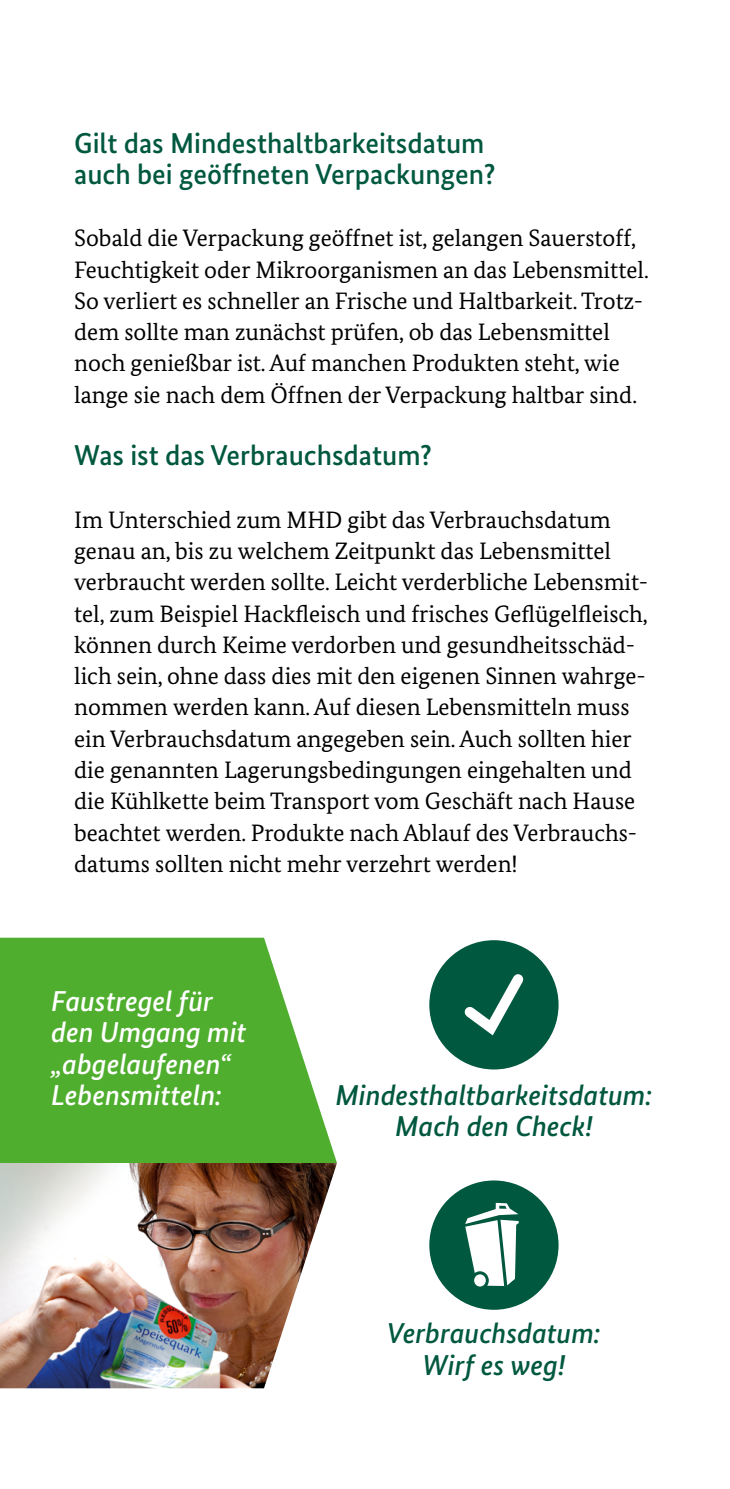
<style>
.page{position:relative;width:730px;height:1489px;background:#fff}
.page>*{position:absolute;margin:0;border:0;box-sizing:border-box;transform-origin:0 0}
.t1{font:500 28.75px/31.2px "Bundes Sans";color:#00583f}
.t2{font:italic 500 28.75px/31.2px "Bundes Sans";color:#00583f;text-align:center}
.t3{font:italic 500 28.75px/31.2px "Bundes Sans";color:#fff}
.t4{font:23.75px/31.2px "Bundes Serif";color:#000}
</style>
<div class="page">
<div style="left:429px;top:1180px;width:130px;height:129px;background:#00583f;border-radius:50%"></div>
<div style="left:474px;top:1274px;width:12px;height:12px;background:#fff;border-radius:50%"></div>
<svg style="left:465px;top:1202px;width:54px;height:83px"></svg>
<div style="left:429px;top:940px;width:130px;height:129px;background:#00583f;border-radius:50%"></div>
<svg style="left:464px;top:974px;width:60px;height:62px"></svg>
<svg style="left:0;top:937px;width:337px;height:225px;background:#63b746"></svg>
<img style="left:0;top:1162px;width:337px;height:226px">
<h2 class="t1" style="left:74px;top:127px;width:423px">Gilt das Mindesthaltbarkeitsdatum auch bei geöffneten Verpackungen?</h2>
<p class="t4" style="left:74px;top:222px;width:576px">Sobald die Verpackung geöffnet ist, gelangen Sauerstoff, Feuchtigkeit oder Mikroorganismen an das Lebensmittel.<br>So verliert es schneller an Frische und Haltbarkeit. Trotz&shy;dem sollte man zunächst prüfen, ob das Lebensmittel noch genießbar ist. Auf manchen Produkten steht, wie lange sie nach dem Öffnen der Verpackung haltbar sind.</p>
<h2 class="t1" style="left:74px;top:439px;width:360px">Was ist das Verbrauchsdatum?</h2>
<p class="t4" style="left:74px;top:503px;width:576px">Im Unterschied zum MHD gibt das Verbrauchsdatum genau an, bis zu welchem Zeitpunkt das Lebensmittel verbraucht werden sollte. Leicht verderbliche Lebensmit&shy;tel, zum Beispiel Hackfleisch und frisches Geflügelfleisch, können durch Keime verdorben und gesundheitsschäd&shy;lich sein, ohne dass dies mit den eigenen Sinnen wahrge&shy;nommen werden kann. Auf diesen Lebensmitteln muss ein Verbrauchsdatum angegeben sein. Auch sollten hier die genannten Lagerungsbedingungen eingehalten und die Kühlkette beim Transport vom Geschäft nach Hause beachtet werden. Produkte nach Ablauf des Verbrauchs&shy;datums sollten nicht mehr verzehrt werden!</p>
<p class="t3" style="left:51px;top:985px;width:197px">Faustregel für den Umgang mit „abgelaufenen“<br>Lebensmitteln:</p>
<p class="t2" style="left:335px;top:1078px;width:319px">Mindesthaltbarkeitsdatum:<br>Mach den Check!</p>
<p class="t2" style="left:387px;top:1317px;width:215px">Verbrauchsdatum:<br>Wirf es weg!</p>
</div>
